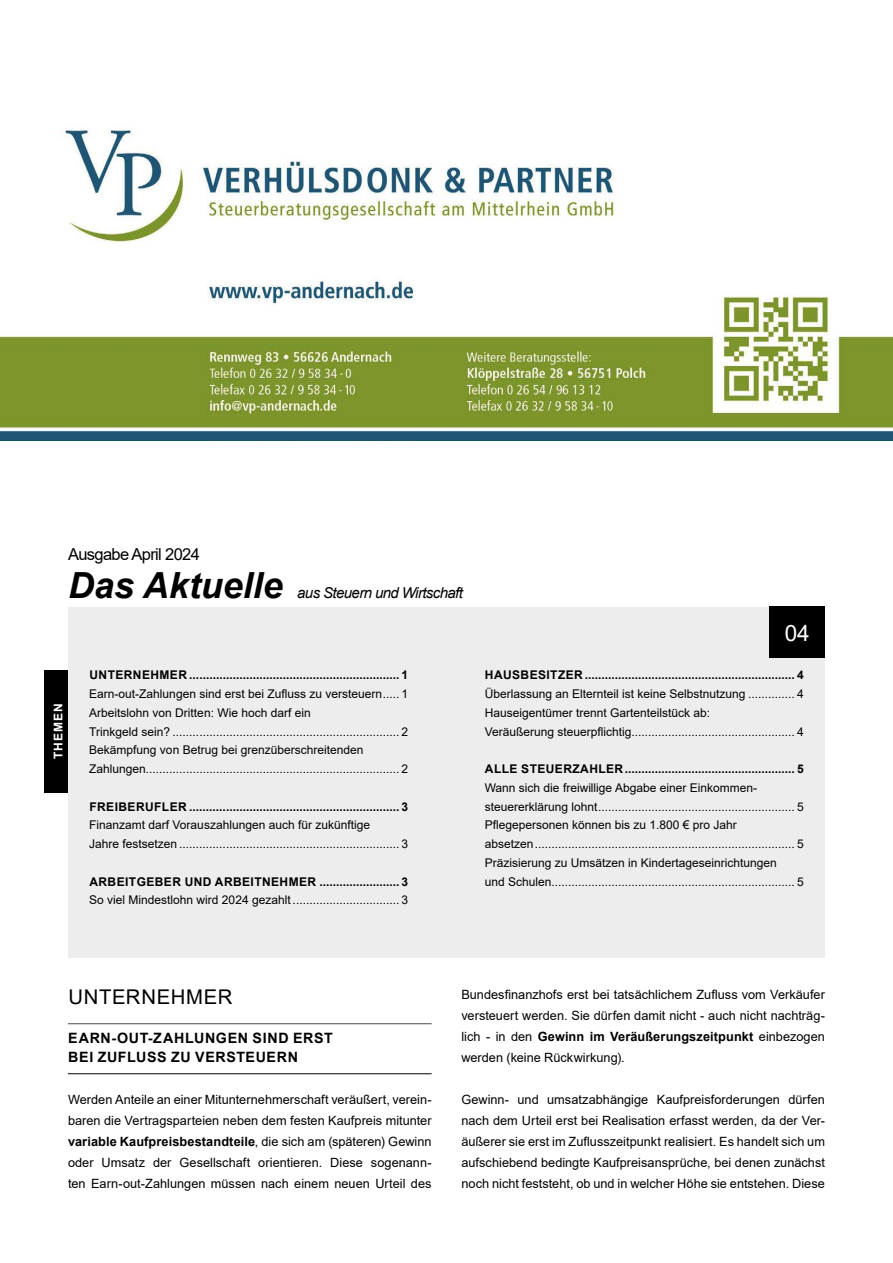
<style>
.page{position:relative;width:893px;height:1263px;background:#fff}
.page>*{position:absolute;margin:0;border:0;box-sizing:border-box;transform-origin:0 0}
.t1{font:italic 700 36px "Arial";color:#000}
.t2{font:22.5px "Arial";color:#fff}
.t3{font:20.25px "Arial";letter-spacing:.035em;color:#000}
.t4{font:16.5px "Arial";letter-spacing:-.04em;color:#000}
.t5{font:italic 15px "Arial";letter-spacing:-.04em;color:#000}
.t6{font:700 14.25px/19.5px "Arial";letter-spacing:.045em;color:#000}
.t7{font:12.75px/21px "Arial";color:#000;text-align:justify}
.t8{font:12px/18.8px "Arial";color:#000}
.t9{font:700 12px "Arial";letter-spacing:.035em;color:#000}
.t10{font:700 12px "Arial";letter-spacing:.085em;color:#fff}
.s1{font-weight:700}
</style>
<div class="page">
<img style="left:0;top:129px;width:893px;height:312px">
<div style="left:68px;top:607px;width:757px;height:350px;background:#ededed"></div>
<hr style="left:68px;top:1023px;width:364px;height:1px;background:#4a4a49">
<hr style="left:68px;top:1073px;width:364px;height:1px;background:#000">
<div style="left:770px;top:607px;width:55px;height:51px;background:#000"></div>
<div style="left:45px;top:670px;width:23px;height:122px;background:#000"></div>
<h3 class="t4" style="left:68px;top:543px;width:133px">Ausgabe April 2024</h3>
<h1 class="t1" style="left:68px;top:561px;width:216px">Das Aktuelle</h1>
<p class="t5" style="left:297px;top:583px;width:167px">aus Steuern und Wirtschaft</p>
<p class="t10" style="left:50px;top:759px;width:57px;rotate:-90deg">THEMEN</p>
<p class="t9" style="left:90px;top:667px;width:320px">UNTERNEHMER ............................................................... 1</p>
<p class="t8" style="left:89px;top:684px;width:320px">Earn-out-Zahlungen sind erst bei Zufluss zu versteuern..... 1<br>Arbeitslohn von Dritten: Wie hoch darf ein<br>Trinkgeld sein? .................................................................... 2<br>Bekämpfung von Betrug bei grenzüberschreitenden Zahlungen............................................................................ 2</p>
<p class="t9" style="left:89px;top:798px;width:320px">FREIBERUFLER ............................................................... 3</p>
<p class="t8" style="left:89px;top:816px;width:320px">Finanzamt darf Vorauszahlungen auch für zukünftige<br>Jahre festsetzen .................................................................. 3</p>
<p class="t9" style="left:89px;top:873px;width:320px">ARBEITGEBER UND ARBEITNEHMER ........................ 3</p>
<p class="t8" style="left:89px;top:891px;width:320px">So viel Mindestlohn wird 2024 gezahlt ................................ 3</p>
<h2 class="t2" style="left:785px;top:617px;width:27px">04</h2>
<p class="t9" style="left:485px;top:667px;width:320px">HAUSBESITZER ............................................................... 4</p>
<p class="t8" style="left:485px;top:684px;width:320px">Überlassung an Elternteil ist keine Selbstnutzung .............. 4<br>Hauseigentümer trennt Gartenteilstück ab:<br>Veräußerung steuerpflichtig................................................. 4</p>
<p class="t9" style="left:485px;top:760px;width:320px">ALLE STEUERZAHLER................................................... 5</p>
<p class="t8" style="left:485px;top:778px;width:320px">Wann sich die freiwillige Abgabe einer Einkommen&shy;steuererklärung lohnt........................................................... 5<br>Pflegepersonen können bis zu 1.800 € pro Jahr absetzen.............................................................................. 5<br>Präzisierung zu Umsätzen in Kindertageseinrichtungen<br>und Schulen......................................................................... 5</p>
<h3 class="t3" style="left:68px;top:983px;width:166px">UNTERNEHMER</h3>
<p class="t6" style="left:68px;top:1028px;width:266px">EARN-OUT-ZAHLUNGEN SIND ERST<br>BEI ZUFLUSS ZU VERSTEUERN</p>
<p class="t7" style="left:68px;top:1089px;width:365px">Werden Anteile an einer Mitunternehmerschaft veräußert, verein&shy;baren die Vertragsparteien neben dem festen Kaufpreis mitunter <span class="s1">variable Kaufpreisbestandteile</span>, die sich am (späteren) Gewinn oder Umsatz der Gesellschaft orientieren. Diese sogenann&shy;ten Earn-out-Zahlungen müssen nach einem neuen Urteil des</p>
<p class="t7" style="left:461px;top:984px;width:365px">Bundesfinanzhofs erst bei tatsächlichem Zufluss vom Verkäufer versteuert werden. Sie dürfen damit nicht - auch nicht nachträg&shy;lich - in den <span class="s1">Gewinn im Veräußerungszeitpunkt</span> einbezogen werden (keine Rückwirkung).</p>
<p class="t7" style="left:461px;top:1089px;width:365px">Gewinn- und umsatzabhängige Kaufpreisforderungen dürfen nach dem Urteil erst bei Realisation erfasst werden, da der Ver&shy;äußerer sie erst im Zuflusszeitpunkt realisiert. Es handelt sich um aufschiebend bedingte Kaufpreisansprüche, bei denen zunächst noch nicht feststeht, ob und in welcher Höhe sie entstehen. Diese</p>
</div>
